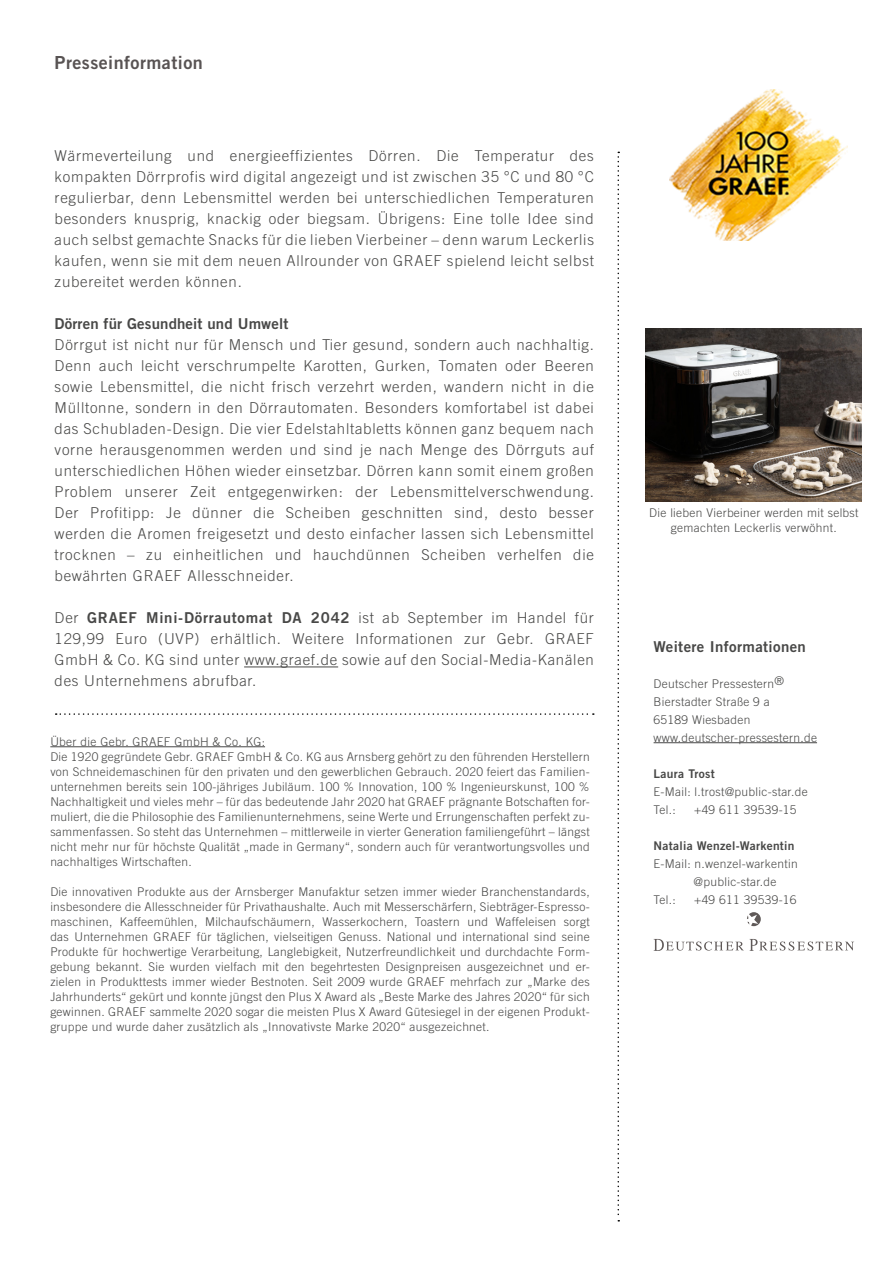
<style>
.page{position:relative;width:893px;height:1263px;background:#fff}
.page>*{position:absolute;margin:0;border:0;box-sizing:border-box;transform-origin:0 0}
.Presseinformation_Üb{font:18px "Trade Gothic LT Bold Two";letter-spacing:.025em;color:#585353}
.Fließtext_PM{font:300 15px/21px "Trade Gothic LT";letter-spacing:.05em;color:#484847;text-align:justify}
.Überschrift_Fließtex{font:15px "Trade Gothic LT Bold Two";letter-spacing:.01em;color:#484847}
.Boilerplate_PM{font:300 12px/15px "Trade Gothic LT";letter-spacing:.025em;color:#484847}
.Bildunterschrift{font:300 12px/15px "Trade Gothic LT";letter-spacing:.025em;color:#484847;text-align:center}
.s1{font-family:"Trade Gothic LT Bold Two";font-weight:400}
</style>
<div class="page">
<img style="left:669px;top:89px;width:179px;height:152px">
<hr style="left:244px;top:666px;width:94px;height:1px;background:#484847">
<svg style="left:617px;top:152px;width:2px;height:1069px"></svg>
<svg style="left:56px;top:713px;width:538px;height:2px"></svg>
<hr style="left:50px;top:746px;width:215px;height:1px;background:#484847">
<hr style="left:654px;top:742px;width:163px;height:1px;background:#484847">
<svg style="left:654px;top:939px;width:200px;height:12px"></svg>
<svg style="left:747px;top:912px;width:14px;height:14px"></svg>
<img style="left:646px;top:328px;width:216px;height:173px">
<p class="Presseinformation_Üb" style="left:55px;top:52px;width:150px">Presseinformation</p>
<p class="Fließtext_PM" style="left:55px;top:145px;width:541px">Wärmeverteilung und energieeffizientes Dörren. Die Temperatur des kompakten Dörrprofis wird digital angezeigt und ist zwischen 35 °C und 80 °C regulierbar, denn Lebensmittel werden bei unterschiedlichen Temperaturen besonders knusprig, knackig oder biegsam. Übrigens: Eine tolle Idee sind auch selbst gemachte Snacks für die lieben Vierbeiner – denn warum Leckerlis kaufen, wenn sie mit dem neuen Allrounder von GRAEF spielend leicht selbst zubereitet werden können.</p>
<p class="Überschrift_Fließtex" style="left:55px;top:315px;width:235px">Dörren für Gesundheit und Umwelt</p>
<p class="Fließtext_PM" style="left:55px;top:334px;width:541px">Dörrgut ist nicht nur für Mensch und Tier gesund, sondern auch nachhaltig.<br>Denn auch leicht verschrumpelte Karotten, Gurken, Tomaten oder Beeren sowie Lebensmittel, die nicht frisch verzehrt werden, wandern nicht in die Mülltonne, sondern in den Dörrautomaten. Besonders komfortabel ist dabei das Schubladen-Design. Die vier Edelstahltabletts können ganz bequem nach vorne herausgenommen werden und sind je nach Menge des Dörrguts auf unterschiedlichen Höhen wieder einsetzbar. Dörren kann somit einem großen Problem unserer Zeit entgegenwirken: der Lebensmittelverschwendung.<br>Der Profitipp: Je dünner die Scheiben geschnitten sind, desto besser werden die Aromen freigesetzt und desto einfacher lassen sich Lebensmittel trocknen – zu einheitlichen und hauchdünnen Scheiben verhelfen die bewährten GRAEF Allesschneider.</p>
<p class="Fließtext_PM" style="left:55px;top:607px;width:541px">Der <span class="s1">GRAEF Mini-Dörrautomat DA 2042</span> ist ab September im Handel für 129,99 Euro (UVP) erhältlich. Weitere Informationen zur Gebr. GRAEF GmbH &amp; Co. KG sind unter www.graef.de sowie auf den Social-Media-Kanälen des Unternehmens abrufbar.</p>
<p class="Boilerplate_PM" style="left:50px;top:734px;width:216px">Über die Gebr. GRAEF GmbH &amp; Co. KG:</p>
<p class="Boilerplate_PM" style="left:50px;top:749px;width:541px;text-align:justify">Die 1920 gegründete Gebr. GRAEF GmbH &amp; Co. KG aus Arnsberg gehört zu den führenden Herstellern von Schneidemaschinen für den privaten und den gewerblichen Gebrauch. 2020 feiert das Familien&shy;unternehmen bereits sein 100-jähriges Jubiläum. 100 % Innovation, 100 % Ingenieurskunst, 100 % Nachhaltigkeit und vieles mehr – für das bedeutende Jahr 2020 hat GRAEF prägnante Botschaften for&shy;muliert, die die Philosophie des Familienunternehmens, seine Werte und Errungenschaften perfekt zu&shy;sammenfassen. So steht das Unternehmen – mittlerweile in vierter Generation familiengeführt – längst nicht mehr nur für höchste Qualität „made in Germany“, sondern auch für verantwortungsvolles und nachhaltiges Wirtschaften.</p>
<p class="Boilerplate_PM" style="left:50px;top:884px;width:541px;text-align:justify">Die innovativen Produkte aus der Arnsberger Manufaktur setzen immer wieder Branchenstandards, insbesondere die Allesschneider für Privathaushalte. Auch mit Messerschärfern, Siebträger-Espresso&shy;maschinen, Kaffeemühlen, Milchaufschäumern, Wasserkochern, Toastern und Waffeleisen sorgt das Unternehmen GRAEF für täglichen, vielseitigen Genuss. National und international sind seine Produkte für hochwertige Verarbeitung, Langlebigkeit, Nutzerfreundlichkeit und durchdachte Form&shy;gebung bekannt. Sie wurden vielfach mit den begehrtesten Designpreisen ausgezeichnet und er&shy;zielen in Produkttests immer wieder Bestnoten. Seit 2009 wurde GRAEF mehrfach zur „Marke des Jahrhunderts“ gekürt und konnte jüngst den Plus X Award als „Beste Marke des Jahres 2020“ für sich gewinnen. GRAEF sammelte 2020 sogar die meisten Plus X Award Gütesiegel in der eigenen Produkt&shy;gruppe und wurde daher zusätzlich als „Innovativste Marke 2020“ ausgezeichnet.</p>
<p class="Bildunterschrift" style="left:649px;top:505px;width:211px">Die lieben Vierbeiner werden mit selbst gemachten Leckerlis verwöhnt.</p>
<p class="Überschrift_Fließtex" style="left:654px;top:637px;width:154px">Weitere Informationen</p>
<p class="Boilerplate_PM" style="left:654px;top:676px;width:132px">Deutscher Pressestern®</p>
<p class="Boilerplate_PM" style="left:654px;top:692px;width:118px;line-height:18px">Bierstadter Straße 9 a<br>65189 Wiesbaden</p>
<p class="Boilerplate_PM" style="left:654px;top:730px;width:165px">www.deutscher-pressestern.de</p>
<p class="Boilerplate_PM" style="left:654px;top:764px;width:156px;line-height:18px"><span class="s1">Laura Trost<br></span>E-Mail: l.trost@public-star.de</p>
<p class="Boilerplate_PM" style="left:654px;top:802px;width:24px">Tel.:</p>
<p class="Boilerplate_PM" style="left:694px;top:802px;width:104px">+49 611 39539-15</p>
<p class="Boilerplate_PM" style="left:654px;top:836px;width:146px;line-height:18px"><span class="s1">Natalia Wenzel-Warkentin<br></span>E-Mail: n.wenzel-warkentin</p>
<p class="Boilerplate_PM" style="left:694px;top:874px;width:84px">@public-star.de</p>
<p class="Boilerplate_PM" style="left:654px;top:892px;width:24px">Tel.:</p>
<p class="Boilerplate_PM" style="left:694px;top:892px;width:104px">+49 611 39539-16</p>
</div>
